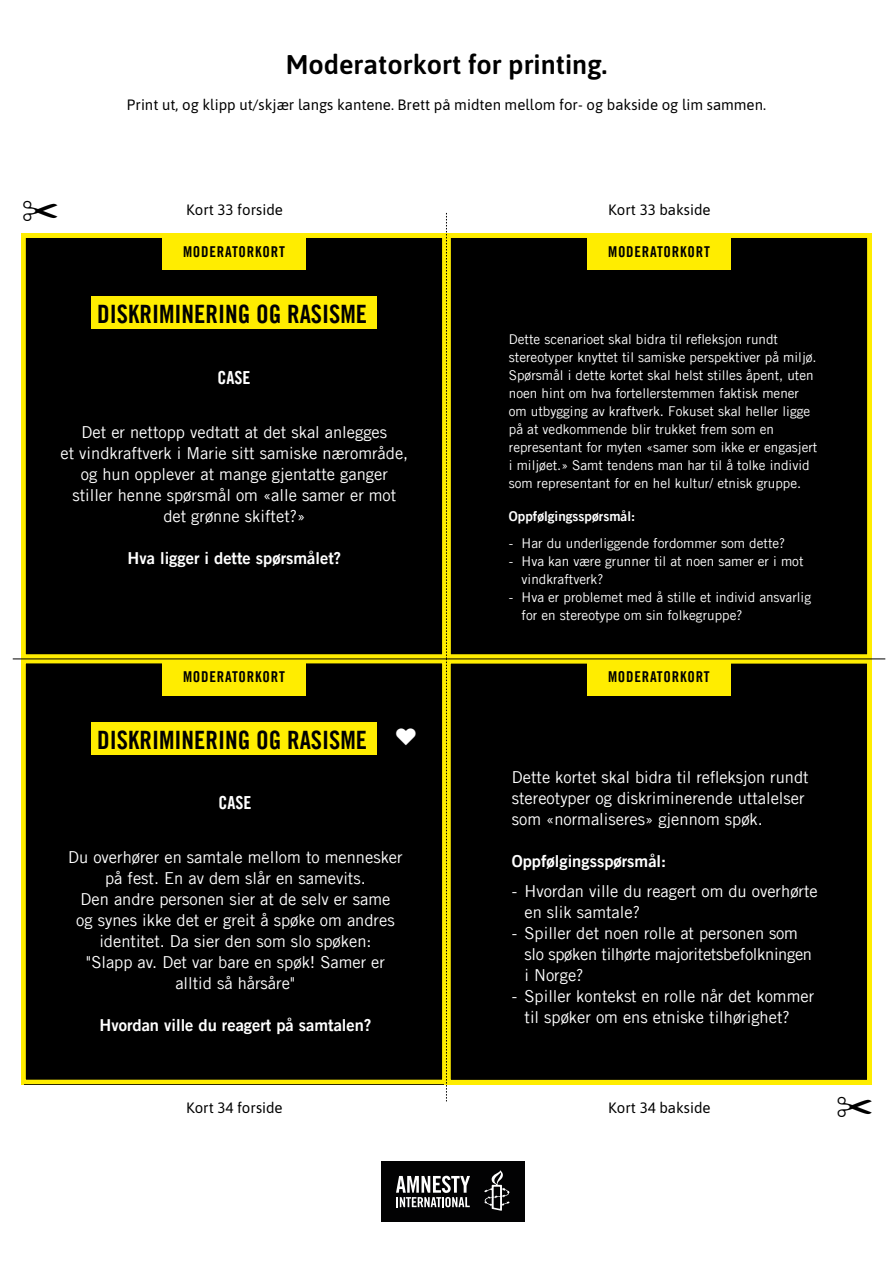
<style>
.page{position:relative;width:893px;height:1263px;background:#fff}
.page>*{position:absolute;margin:0;border:0;box-sizing:border-box;transform-origin:0 0}
.t1{font:600 27px "Asap";color:#000}
.t2{font:25.35px "Amnesty Trade Gothic Bd Cn 20";color:#000}
.t3{font:22.5px "Inter";color:#fff}
.t4{font:18px "Amnesty Trade Gothic Bd Cn 20";color:#fff}
.t5{font:16.5px/21px "Amnesty Trade Gothic";color:#fff}
.t6{font:16.5px/21px "Amnesty Trade Gothic";letter-spacing:-.02em;color:#fff}
.t7{font:16.5px "Amnesty Trade Gothic Bd 2";color:#fff}
.t8{font:15px "Asap";color:#000}
.t9{font:15px "Amnesty Trade Gothic Bd Cn 20";letter-spacing:.05em;color:#000}
.t10{font:13.5px/18px "Amnesty Trade Gothic";color:#fff}
.t11{font:13.5px "Amnesty Trade Gothic Bd 2";color:#fff}
</style>
<div class="page">
<div style="left:21px;top:233px;width:426px;height:426px;background:#000"></div>
<hr style="left:21px;top:233px;width:3px;height:426px;background:#ffed00">
<hr style="left:444px;top:233px;width:3px;height:426px;background:#ffed00">
<hr style="left:21px;top:233px;width:426px;height:3px;background:#ffed00">
<hr style="left:21px;top:656px;width:426px;height:3px;background:#ffed00">
<div style="left:162px;top:233px;width:144px;height:37px;background:#ffed00"></div>
<div style="left:91px;top:297px;width:286px;height:32px;background:#ffed00"></div>
<div style="left:446px;top:233px;width:426px;height:426px;background:#000"></div>
<hr style="left:446px;top:233px;width:3px;height:426px;background:#ffed00">
<hr style="left:869px;top:233px;width:3px;height:426px;background:#ffed00">
<hr style="left:446px;top:233px;width:426px;height:3px;background:#ffed00">
<hr style="left:446px;top:656px;width:426px;height:3px;background:#ffed00">
<div style="left:587px;top:233px;width:144px;height:37px;background:#ffed00"></div>
<div style="left:21px;top:659px;width:426px;height:425px;background:#000"></div>
<hr style="left:21px;top:659px;width:3px;height:425px;background:#ffed00">
<hr style="left:444px;top:659px;width:3px;height:425px;background:#ffed00">
<hr style="left:21px;top:659px;width:426px;height:2px;background:#ffed00">
<hr style="left:21px;top:1081px;width:426px;height:3px;background:#ffed00">
<div style="left:162px;top:659px;width:144px;height:36px;background:#ffed00"></div>
<div style="left:91px;top:722px;width:286px;height:33px;background:#ffed00"></div>
<div style="left:446px;top:659px;width:425px;height:425px;background:#000"></div>
<div style="left:446px;top:659px;width:425px;height:425px;border:4px solid #ffed00"></div>
<hr style="left:446px;top:659px;width:3px;height:425px;background:#ffed00">
<hr style="left:869px;top:659px;width:2px;height:425px;background:#ffed00">
<hr style="left:446px;top:659px;width:425px;height:3px;background:#ffed00">
<hr style="left:446px;top:1082px;width:425px;height:2px;background:#ffed00">
<div style="left:587px;top:659px;width:144px;height:36px;background:#ffed00"></div>
<svg style="left:446px;top:213px;width:1px;height:888px"></svg>
<hr style="left:13px;top:659px;width:872px;height:1px;background:#000">
<div style="left:381px;top:1161px;width:144px;height:61px;background:#020203"></div>
<svg style="left:484px;top:1170px;width:26px;height:41px"></svg>
<svg style="left:396px;top:1176px;width:74px;height:31px"></svg>
<h1 class="t1" style="left:286px;top:46px;width:323px">Moderatorkort for printing.</h1>
<p class="t8" style="left:127px;top:94px;width:640px">Print ut, og klipp ut/skjær langs kantene. Brett på midten mellom for- og bakside og lim sammen.</p>
<p class="t8" style="left:186px;top:199px;width:98px">Kort 33 forside</p>
<p class="t9" style="left:183px;top:242px;width:103px">MODERATORKORT</p>
<h2 class="t2" style="left:97px;top:299px;width:271px">DISKRIMINERING OG RASISME</h2>
<p class="t4" style="left:217px;top:366px;width:34px">CASE</p>
<p class="t5" style="left:60px;top:421px;width:349px;text-align:center">Det er nettopp vedtatt at det skal anlegges<br>et vindkraftverk i Marie sitt samiske nærområde, og hun opplever at mange gjentatte ganger stiller henne spørsmål om «alle samer er mot det grønne skiftet?»</p>
<p class="t7" style="left:128px;top:547px;width:215px">Hva ligger i dette spørsmålet?</p>
<p class="t9" style="left:183px;top:668px;width:103px">MODERATORKORT</p>
<h2 class="t2" style="left:97px;top:724px;width:271px">DISKRIMINERING OG RASISME</h2>
<p class="t4" style="left:219px;top:791px;width:34px">CASE</p>
<h3 class="t3" style="left:395px;top:721px;width:25px">❤</h3>
<p class="t5" style="left:68px;top:846px;width:336px;text-align:center">Du overhører en samtale mellom to mennesker på fest. En av dem slår en samevits.<br>Den andre personen sier at de selv er same<br>og synes ikke det er greit å spøke om andres identitet. Da sier den som slo spøken:<br>"Slapp av. Det var bare en spøk! Samer er alltid så hårsåre"</p>
<p class="t7" style="left:100px;top:1014px;width:273px">Hvordan ville du reagert på samtalen?</p>
<p class="t8" style="left:186px;top:1097px;width:98px">Kort 34 forside</p>
<p class="t8" style="left:608px;top:199px;width:104px">Kort 33 bakside</p>
<p class="t9" style="left:608px;top:242px;width:103px">MODERATORKORT</p>
<p class="t10" style="left:509px;top:330px;width:310px">Dette scenarioet skal bidra til refleksjon rundt stereotyper knyttet til samiske perspektiver på miljø.<br>Spørsmål i dette kortet skal helst stilles åpent, uten noen hint om hva fortellerstemmen faktisk mener om utbygging av kraftverk. Fokuset skal heller ligge på at vedkommende blir trukket frem som en representant for myten «samer som ikke er engasjert i miljøet.» Samt tendens man har til å tolke individ som representant for en hel kultur/ etnisk gruppe.</p>
<p class="t11" style="left:509px;top:508px;width:128px">Oppfølgingsspørsmål:</p>
<p class="t10" style="left:509px;top:534px;width:278px">- Har du underliggende fordommer som dette?</p>
<p class="t10" style="left:522px;top:552px;width:283px;text-indent:-13px">- Hva kan være grunner til at noen samer er i mot vindkraftverk?</p>
<p class="t10" style="left:522px;top:588px;width:291px;text-indent:-13px">- Hva er problemet med å stille et individ ansvarlig for en stereotype om sin folkegruppe?</p>
<p class="t9" style="left:608px;top:668px;width:103px">MODERATORKORT</p>
<p class="t5" style="left:512px;top:766px;width:298px">Dette kortet skal bidra til refleksjon rundt stereotyper og diskriminerende uttalelser som «normaliseres» gjennom spøk.</p>
<p class="t7" style="left:512px;top:851px;width:156px">Oppfølgingsspørsmål:</p>
<p class="t5" style="left:524px;top:880px;width:295px;text-indent:-13px">- Hvordan ville du reagert om du overhørte en slik samtale?</p>
<p class="t6" style="left:524px;top:922px;width:289px;text-indent:-13px">- Spiller det noen rolle at personen som slo spøken tilhørte majoritetsbefolkningen i Norge?</p>
<p class="t5" style="left:524px;top:985px;width:291px;text-indent:-13px">- Spiller kontekst en rolle når det kommer til spøker om ens etniske tilhørighet?</p>
<p class="t8" style="left:608px;top:1097px;width:104px">Kort 34 bakside</p>
</div>
